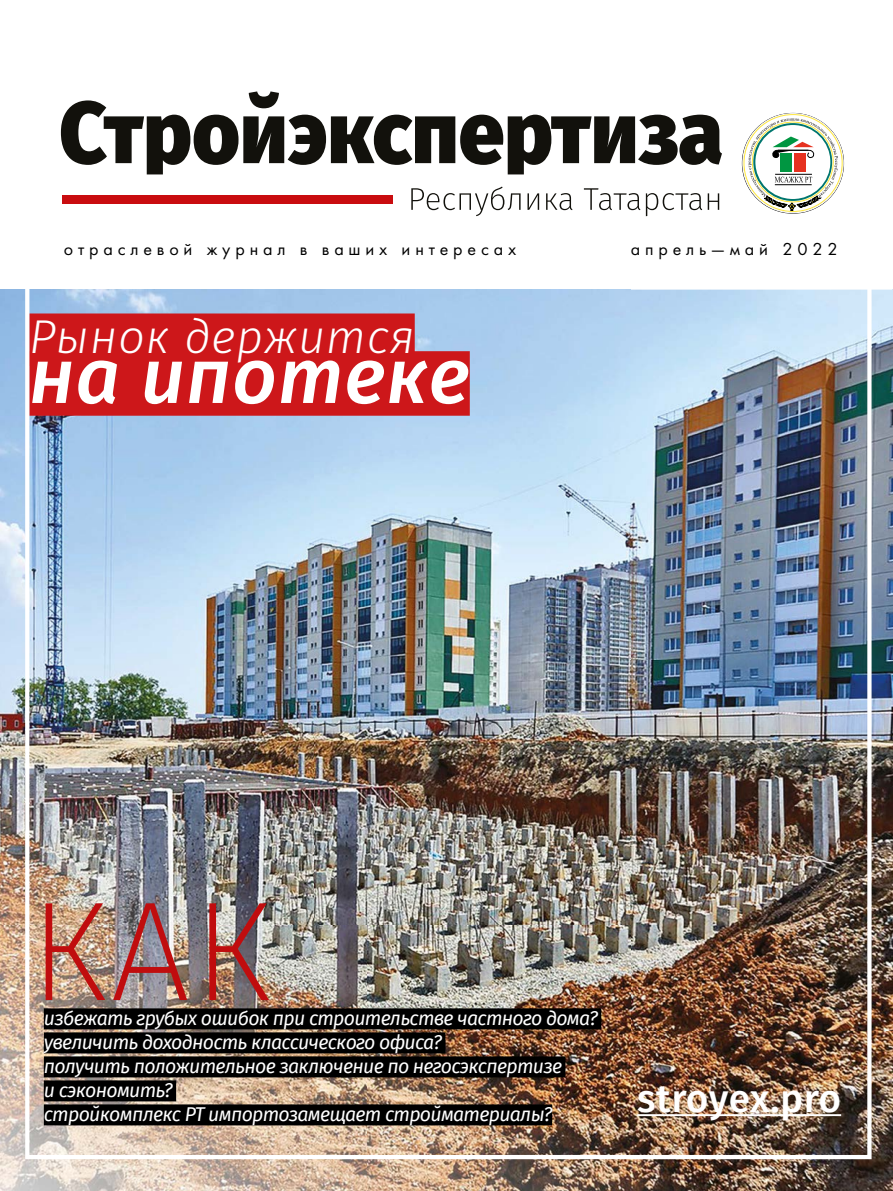
<style>
.page{position:relative;width:893px;height:1191px;background:#fff}
.page>*{position:absolute;margin:0;border:0;box-sizing:border-box;transform-origin:0 0}
.t1{font:italic 500 78px "Fira Sans";letter-spacing:.01em;color:#fff}
.t2{font:italic 300 47.25px "Fira Sans";letter-spacing:.015em;color:#fff}
.t3{font:500 38.85px "Fira Sans";letter-spacing:.005em;color:#fff}
.t4{font:italic 19.5px/24px "Fira Sans";letter-spacing:-.035em;color:#fff}
.t5{font:18px "Futura Book C";letter-spacing:.27em;color:#000}
</style>
<div class="page">
<img style="left:0;top:290px;width:893px;height:901px">
<hr style="left:637px;top:1114px;width:204px;height:2px;background:#fff">
<img style="left:46px;top:903px;width:223px;height:97px">
<div style="left:44px;top:1008px;width:557px;height:21px;background:#000"></div>
<div style="left:44px;top:1032px;width:401px;height:21px;background:#000"></div>
<div style="left:44px;top:1056px;width:521px;height:21px;background:#000"></div>
<div style="left:44px;top:1080px;width:132px;height:21px;background:#000"></div>
<div style="left:44px;top:1104px;width:508px;height:21px;background:#000"></div>
<div style="left:29px;top:313px;width:386px;height:53px;background:#cd171a"></div>
<div style="left:29px;top:351px;width:441px;height:65px;background:#cd171a"></div>
<div style="left:25px;top:32px;width:846px;height:1127px;border:4px solid #fff"></div>
<svg style="left:411px;top:186px;width:110px;height:30px"></svg>
<svg style="left:527px;top:193px;width:12px;height:17px"></svg>
<svg style="left:546px;top:193px;width:26px;height:17px"></svg>
<svg style="left:584px;top:188px;width:56px;height:22px"></svg>
<svg style="left:646px;top:193px;width:56px;height:23px"></svg>
<svg style="left:708px;top:193px;width:11px;height:17px"></svg>
<div style="left:62px;top:195px;width:330px;height:9px;background:#c90c0f"></div>
<svg style="left:61px;top:91px;width:661px;height:83px"></svg>
<svg style="left:743px;top:114px;width:100px;height:98px"></svg>
<hr style="left:775px;top:184px;width:37px;height:1px;background:#000">
<hr style="left:775px;top:174px;width:37px;height:1px;background:#000">
<p class="t5" style="left:64px;top:239px;width:454px">отраслевой журнал в ваших интересах</p>
<h2 class="t2" style="left:29px;top:303px;width:387px">Рынок держится</h2>
<h1 class="t1" style="left:29px;top:313px;width:442px">на ипотеке</h1>
<p class="t5" style="left:631px;top:239px;width:208px">апрель—май 2022</p>
<p class="t4" style="left:44px;top:1005px;width:556px">избежать грубых ошибок при строительстве частного дома? увеличить доходность классического офиса?<br>получить положительное заключение по негосэкспертизе<br>и сэкономить?<br>стройкомплекс РТ импортозамещает стройматериалы?</p>
<h3 class="t3" style="left:637px;top:1067px;width:205px">stroyex.pro</h3>
</div>
